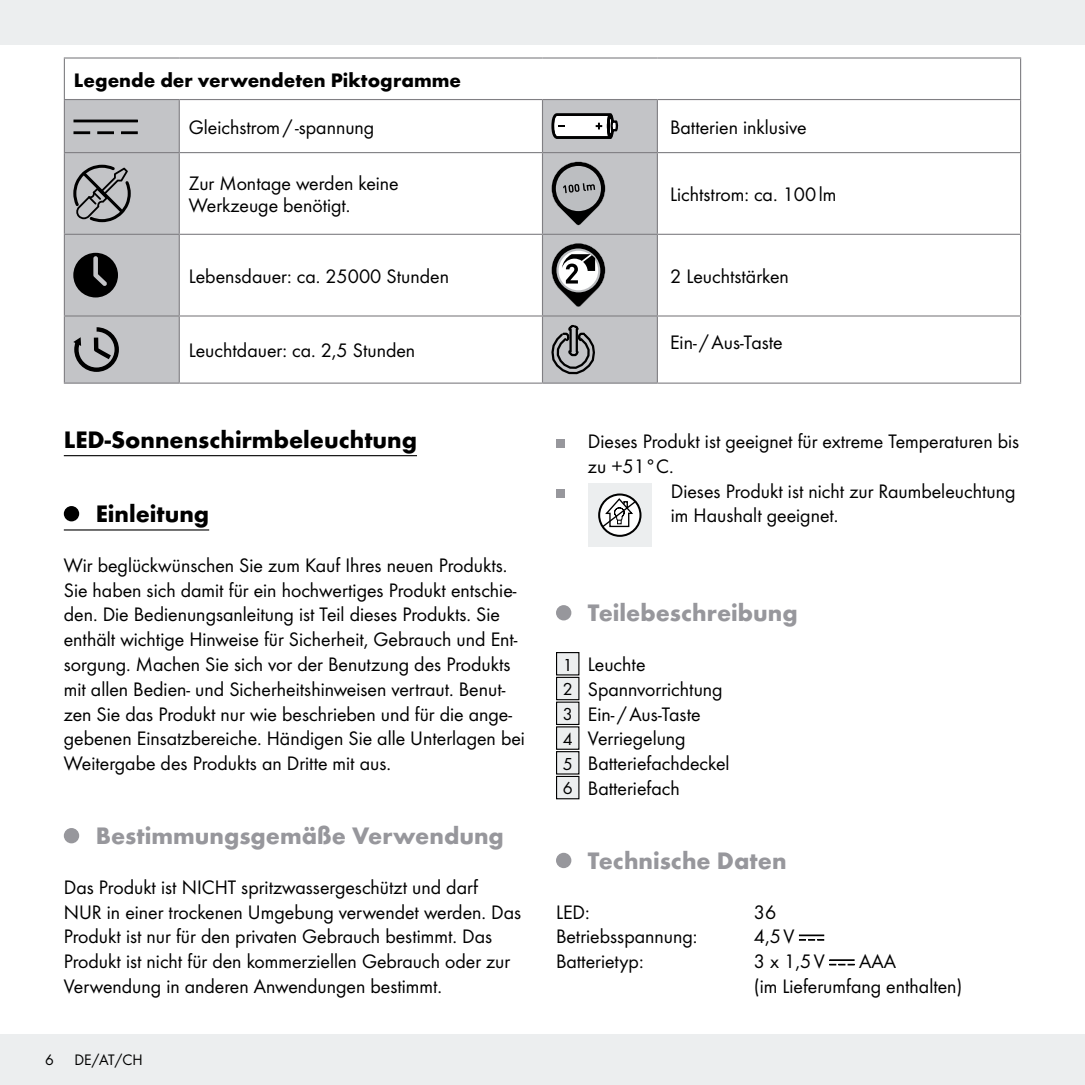
<style>
.page{position:relative;width:1085px;height:1085px;background:#fff}
.page>*{position:absolute;margin:0;border:0;box-sizing:border-box;transform-origin:0 0}
.t1{font:700 24.75px "Futura";color:#97979c}
.t2{font:700 24.75px "Futura";color:#000}
.t3{font:20.25px/24.8px "Futura Boo";color:#000}
.t4{font:700 20.25px "Futura";color:#000}
.t5{font:15.75px "Futura Boo";color:#000}
.s1{font-size:18px}
</style>
<div class="page">
<div style="left:0;top:1033px;width:1084px;height:51px;background:#eceeef"></div>
<div style="left:0;top:0;width:1084px;height:45px;background:#eceeef"></div>
<svg style="left:65px;top:100px;width:591px;height:282px"></svg>
<hr style="left:1019px;top:100px;width:1px;height:52px;background:#807f83">
<hr style="left:1019px;top:153px;width:1px;height:81px;background:#807f83">
<hr style="left:1019px;top:235px;width:1px;height:80px;background:#807f83">
<hr style="left:1019px;top:316px;width:1px;height:66px;background:#807f83">
<hr style="left:542px;top:100px;width:1px;height:52px;background:#807f83">
<hr style="left:64px;top:153px;width:1px;height:81px;background:#807f83">
<hr style="left:542px;top:153px;width:1px;height:81px;background:#807f83">
<hr style="left:64px;top:235px;width:1px;height:80px;background:#807f83">
<hr style="left:542px;top:235px;width:1px;height:80px;background:#807f83">
<hr style="left:64px;top:316px;width:1px;height:66px;background:#807f83">
<hr style="left:542px;top:316px;width:1px;height:66px;background:#807f83">
<hr style="left:64px;top:152px;width:115px;height:1px;background:#807f83">
<hr style="left:542px;top:152px;width:115px;height:1px;background:#807f83">
<hr style="left:64px;top:234px;width:115px;height:1px;background:#807f83">
<hr style="left:542px;top:234px;width:115px;height:1px;background:#807f83">
<hr style="left:64px;top:315px;width:115px;height:1px;background:#807f83">
<hr style="left:542px;top:315px;width:115px;height:1px;background:#807f83">
<hr style="left:64px;top:382px;width:115px;height:1px;background:#807f83">
<hr style="left:542px;top:382px;width:115px;height:1px;background:#807f83">
<hr style="left:656px;top:100px;width:1px;height:52px;background:#807f83">
<hr style="left:179px;top:153px;width:1px;height:81px;background:#807f83">
<hr style="left:656px;top:153px;width:1px;height:81px;background:#807f83">
<hr style="left:179px;top:235px;width:1px;height:80px;background:#807f83">
<hr style="left:656px;top:235px;width:1px;height:80px;background:#807f83">
<hr style="left:179px;top:316px;width:1px;height:66px;background:#807f83">
<hr style="left:656px;top:316px;width:1px;height:66px;background:#807f83">
<hr style="left:657px;top:152px;width:363px;height:1px;background:#807f83">
<hr style="left:657px;top:234px;width:363px;height:1px;background:#807f83">
<hr style="left:657px;top:315px;width:363px;height:1px;background:#807f83">
<hr style="left:657px;top:382px;width:363px;height:1px;background:#807f83">
<hr style="left:64px;top:57px;width:115px;height:2px;background:#807f83">
<hr style="left:64px;top:59px;width:1px;height:40px;background:#807f83">
<hr style="left:179px;top:57px;width:363px;height:2px;background:#807f83">
<hr style="left:542px;top:57px;width:115px;height:2px;background:#807f83">
<hr style="left:657px;top:57px;width:363px;height:2px;background:#807f83">
<hr style="left:1019px;top:59px;width:1px;height:40px;background:#807f83">
<hr style="left:64px;top:99px;width:115px;height:1px;background:#807f83">
<hr style="left:64px;top:100px;width:1px;height:52px;background:#807f83">
<hr style="left:179px;top:99px;width:363px;height:1px;background:#807f83">
<hr style="left:179px;top:100px;width:1px;height:52px;background:#807f83">
<hr style="left:542px;top:99px;width:115px;height:1px;background:#807f83">
<hr style="left:657px;top:99px;width:363px;height:1px;background:#807f83">
<hr style="left:179px;top:152px;width:363px;height:1px;background:#807f83">
<hr style="left:179px;top:234px;width:363px;height:1px;background:#807f83">
<hr style="left:179px;top:315px;width:363px;height:1px;background:#807f83">
<hr style="left:179px;top:382px;width:363px;height:1px;background:#807f83">
<svg style="left:98px;top:132px;width:15px;height:2px"></svg>
<svg style="left:74px;top:132px;width:16px;height:2px"></svg>
<svg style="left:121px;top:132px;width:16px;height:2px"></svg>
<div style="left:74px;top:120px;width:63px;height:2px;border:1px solid #000"></div>
<svg style="left:550px;top:113px;width:68px;height:27px"></svg>
<svg style="left:73px;top:165px;width:58px;height:57px;background:#8f9092"></svg>
<svg style="left:551px;top:159px;width:54px;height:66px;background:#8f9093"></svg>
<svg style="left:73px;top:253px;width:45px;height:44px;background:#373839"></svg>
<svg style="left:551px;top:241px;width:54px;height:66px"></svg>
<svg style="left:73px;top:327px;width:46px;height:45px;background:#8a8b8d"></svg>
<svg style="left:550px;top:323px;width:46px;height:52px;background:#8f8f92"></svg>
<hr style="left:64px;top:455px;width:353px;height:1px;background:#000">
<hr style="left:64px;top:529px;width:145px;height:1px;background:#000">
<div style="left:64px;top:506px;width:15px;height:15px;background:#000;border-radius:50%"></div>
<div style="left:64px;top:827px;width:15px;height:16px;background:#97979c;border-radius:50%"></div>
<div style="left:556px;top:439px;width:8px;height:9px;background:#97979c"></div>
<div style="left:556px;top:489px;width:8px;height:8px;background:#97979c"></div>
<div style="left:588px;top:483px;width:63px;height:64px;background:#eceeef"></div>
<svg style="left:599px;top:494px;width:41px;height:41px"></svg>
<div style="left:598px;top:493px;width:43px;height:43px;border:2px solid #000;border-radius:50%"></div>
<svg style="left:600px;top:497px;width:36px;height:31px"></svg>
<div style="left:556px;top:605px;width:15px;height:15px;background:#97979c;border-radius:50%"></div>
<div style="left:556px;top:652px;width:23px;height:22px;background:#eceeef"></div>
<div style="left:556px;top:652px;width:23px;height:23px;border:1px solid #000"></div>
<div style="left:556px;top:677px;width:23px;height:22px;background:#eceeef"></div>
<div style="left:556px;top:676px;width:23px;height:24px;border:1px solid #000"></div>
<div style="left:556px;top:702px;width:23px;height:22px;background:#eceeef"></div>
<div style="left:556px;top:701px;width:23px;height:24px;border:1px solid #000"></div>
<div style="left:556px;top:726px;width:23px;height:23px;background:#eceeef"></div>
<div style="left:556px;top:751px;width:23px;height:22px;background:#eceeef"></div>
<div style="left:556px;top:751px;width:23px;height:23px;border:1px solid #000"></div>
<div style="left:556px;top:776px;width:23px;height:22px;background:#eceeef"></div>
<div style="left:556px;top:775px;width:23px;height:24px;border:1px solid #000"></div>
<div style="left:556px;top:852px;width:15px;height:16px;background:#97979c;border-radius:50%"></div>
<svg style="left:799px;top:934px;width:24px;height:6px"></svg>
<svg style="left:829px;top:959px;width:25px;height:6px"></svg>
<p class="t4" style="left:74px;top:67px;width:388px">Legende der verwendeten Piktogramme</p>
<p class="t3" style="left:189px;top:114px;width:187px">Gleichstrom/ -spannung</p>
<p class="t3" style="left:670px;top:114px;width:138px">Batterien inklusive</p>
<p class="t3" style="left:189px;top:172px;width:211px;line-height:22.5px">Zur Montage werden keine<br>Werkzeuge benötigt.</p>
<p class="t3" style="left:670px;top:182px;width:168px">Lichtstrom: ca. 100lm</p>
<p class="t3" style="left:189px;top:263px;width:262px">Lebensdauer: ca. 25000 Stunden</p>
<p class="t3" style="left:670px;top:263px;width:120px">2 Leuchtstärken</p>
<p class="t3" style="left:189px;top:338px;width:228px">Leuchtdauer: ca. 2,5 Stunden</p>
<p class="t3" style="left:670px;top:330px;width:114px">Ein- /Aus-Taste</p>
<p class="t2" style="left:64px;top:424px;width:354px">LED-Sonnenschirmbeleuchtung</p>
<p class="t2" style="left:96px;top:498px;width:115px">Einleitung</p>
<p class="t3" style="left:64px;top:552px;width:462px">Wir beglückwünschen Sie zum Kauf Ihres neuen Produkts.<br>Sie haben sich damit für ein hochwertiges Produkt entschie&shy;den. Die Bedienungsanleitung ist Teil dieses Produkts. Sie enthält wichtige Hinweise für Sicherheit, Gebrauch und Ent&shy;sorgung. Machen Sie sich vor der Benutzung des Produkts mit allen Bedien- und Sicherheitshinweisen vertraut. Benut&shy;zen Sie das Produkt nur wie beschrieben und für die ange&shy;gebenen Einsatzbereiche. Händigen Sie alle Unterlagen bei Weitergabe des Produkts an Dritte mit aus.</p>
<p class="t1" style="left:96px;top:820px;width:409px">Bestimmungsgemäße Verwendung</p>
<p class="t3" style="left:64px;top:874px;width:459px">Das Produkt ist NICHT spritzwassergeschützt und darf NUR in einer trockenen Umgebung verwendet werden. Das Produkt ist nur für den privaten Gebrauch bestimmt. Das Produkt ist nicht für den kommerziellen Gebrauch oder zur Verwendung in anderen Anwendungen bestimmt.</p>
<p class="t5" style="left:45px;top:1050px;width:10px">6</p>
<p class="t5" style="left:74px;top:1050px;width:70px">DE/AT/CH</p>
<p class="t3" style="left:588px;top:429px;width:433px">Dieses Produkt ist geeignet für extreme Temperaturen bis</p>
<p class="t3" style="left:588px;top:453px;width:87px">zu +51°C.</p>
<p class="t3" style="left:670px;top:478px;width:346px">Dieses Produkt ist nicht zur Raumbeleuchtung</p>
<p class="t3" style="left:670px;top:503px;width:169px">im Haushalt geeignet.</p>
<p class="t1" style="left:588px;top:597px;width:211px">Teilebeschreibung</p>
<p class="t3" style="left:562px;top:651px;width:168px"><span class="s1">1</span> Leuchte<br><span class="s1">2</span> Spannvorrichtung<br><span class="s1">3</span> Ein- /Aus-Taste<br><span class="s1">4</span> Verriegelung<br><span class="s1">5</span> Batteriefachdeckel<br><span class="s1">6</span> Batteriefach</p>
<p class="t1" style="left:588px;top:845px;width:200px">Technische Daten</p>
<p class="t3" style="left:556px;top:899px;width:35px">LED:</p>
<p class="t3" style="left:753px;top:899px;width:24px">36</p>
<p class="t3" style="left:556px;top:924px;width:143px">Betriebsspannung:</p>
<p class="t3" style="left:753px;top:924px;width:42px">4,5V</p>
<p class="t3" style="left:556px;top:948px;width:89px">Batterietyp:</p>
<p class="t3" style="left:753px;top:948px;width:72px">3 x 1,5V</p>
<p class="t3" style="left:753px;top:948px;width:210px;text-indent:105px">AAA<br>(im Lieferumfang enthalten)</p>
</div>
